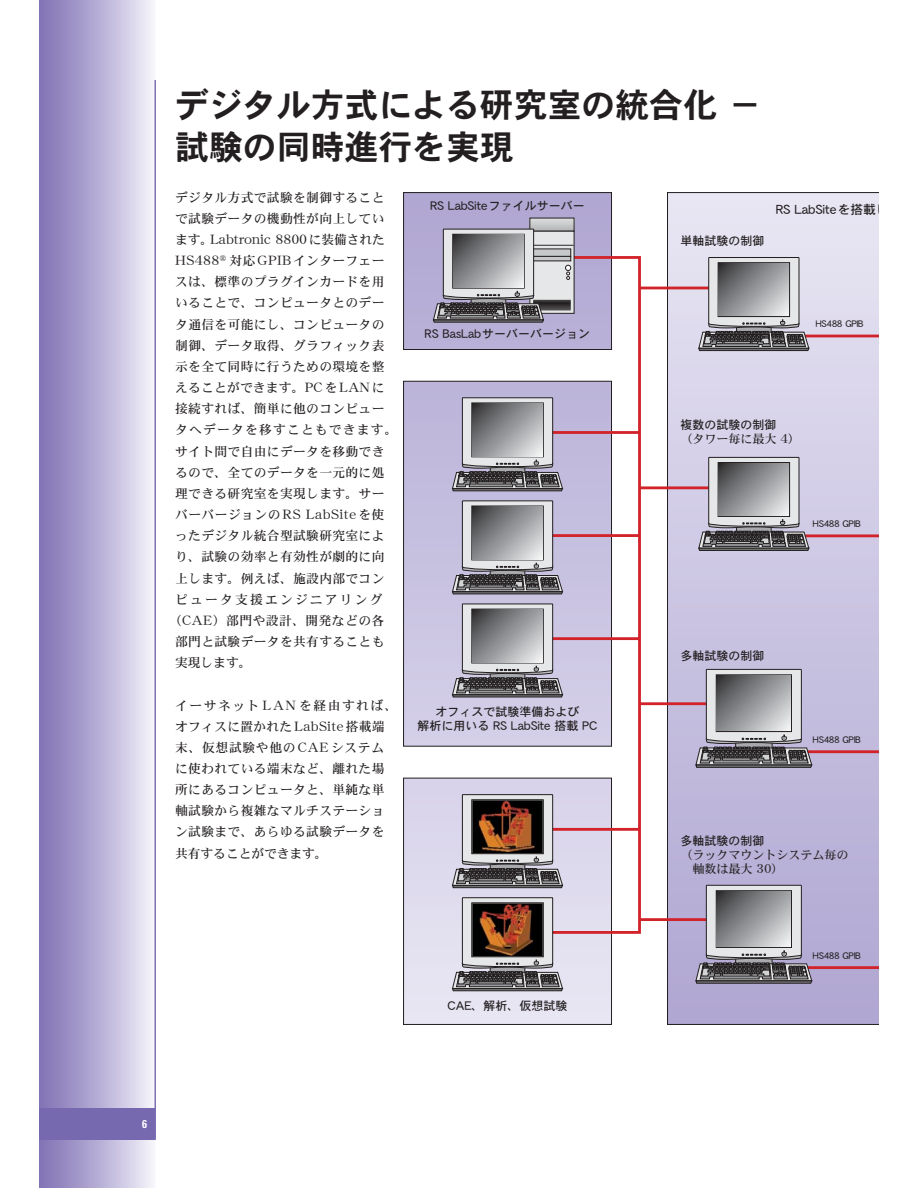
<style>
.page{position:relative;width:918px;height:1188px;background:#fff}
.page>*{position:absolute;margin:0;border:0;box-sizing:border-box;transform-origin:0 0}
.t1{font:33.9px/42.3px "DFPHS Gothic CID W7";color:#231f20}
.t2{font:12.75px/21.1px "DFPHS Mincho CID W5";letter-spacing:.03em;color:#231f20}
.t3{font:12.75px "DFPHS Mincho CID W5";color:#231f20}
.t4{font:12.75px "DFPHS Mincho CID W5";letter-spacing:.1em;color:#231f20}
.t5{font:12.75px "DFPHS Mincho CID W5";letter-spacing:.18em;color:#231f20}
.t6{font:12.75px "DFPHS Gothic CID W5";color:#231f20}
.t7{font:12px/14.1px "DFPHS Gothic CID W5";color:#231f20;text-align:center}
.t8{font:12px/14.1px "DFPHS Mincho CID W5";color:#231f20}
.t9{font:700 condensed 11.25px "Univers";color:#fff}
.t10{font:9.15px "DFPHS Gothic CID W5";color:#231f20}
</style>
<div class="page">
<div style="left:39px;top:0;width:116px;height:1188px;background:linear-gradient(to right,#7d6eb3,#f1f0f9)"></div>
<hr style="left:155px;top:80px;width:1px;height:1060px;background:#7769af">
<div style="left:39px;top:1108px;width:116px;height:32px;background:#7769af"></div>
<svg style="left:403px;top:192px;width:209px;height:833px;background:#cdc8df"></svg>
<svg style="left:667px;top:192px;width:212px;height:833px;background:#c9c3e0"></svg>
<svg style="left:538px;top:255px;width:104px;height:680px"></svg>
<hr style="left:640px;top:486px;width:99px;height:3px;background:#d2232a">
<hr style="left:799px;top:335px;width:80px;height:2px;background:#d2232a">
<hr style="left:799px;top:534px;width:80px;height:3px;background:#d2232a">
<hr style="left:799px;top:750px;width:80px;height:3px;background:#d2232a">
<hr style="left:799px;top:966px;width:80px;height:3px;background:#d2232a">
<hr style="left:640px;top:702px;width:99px;height:3px;background:#d2232a">
<hr style="left:640px;top:287px;width:99px;height:2px;background:#d2232a">
<hr style="left:640px;top:918px;width:99px;height:3px;background:#d2232a">
<svg style="left:698px;top:257px;width:111px;height:94px;background:#9c9a9f"></svg>
<svg style="left:698px;top:457px;width:111px;height:94px;background:#99989d"></svg>
<svg style="left:695px;top:669px;width:117px;height:99px;background:#98969d"></svg>
<svg style="left:695px;top:885px;width:117px;height:99px;background:#95949c"></svg>
<svg style="left:452px;top:397px;width:111px;height:94px;background:#97969d"></svg>
<svg style="left:452px;top:501px;width:111px;height:93px;background:#99989f"></svg>
<svg style="left:452px;top:604px;width:111px;height:93px;background:#9a999f"></svg>
<div style="left:530px;top:231px;width:44px;height:82px;background:#e6e7e8"></div>
<div style="left:530px;top:231px;width:44px;height:83px;border:1px solid #231f20"></div>
<svg style="left:532px;top:220px;width:40px;height:9px"></svg>
<hr style="left:530px;top:245px;width:44px;height:1px;background:#231f20">
<div style="left:533px;top:249px;width:38px;height:7px;background:#c6c8ca"></div>
<div style="left:533px;top:256px;width:38px;height:5px;background:#c6c8ca"></div>
<div style="left:533px;top:256px;width:38px;height:5px;border:1px solid #231f20"></div>
<hr style="left:533px;top:300px;width:38px;height:1px;background:#231f20">
<hr style="left:533px;top:301px;width:38px;height:1px;background:#231f20">
<hr style="left:533px;top:302px;width:38px;height:1px;background:#231f20">
<hr style="left:533px;top:303px;width:38px;height:1px;background:#231f20">
<hr style="left:533px;top:304px;width:38px;height:1px;background:#231f20">
<hr style="left:533px;top:305px;width:38px;height:1px;background:#231f20">
<hr style="left:533px;top:306px;width:38px;height:1px;background:#231f20">
<hr style="left:533px;top:307px;width:38px;height:1px;background:#231f20">
<hr style="left:533px;top:309px;width:38px;height:1px;background:#231f20">
<hr style="left:533px;top:310px;width:38px;height:1px;background:#231f20">
<svg style="left:565px;top:265px;width:6px;height:15px"></svg>
<svg style="left:433px;top:229px;width:111px;height:94px;background:#96969b"></svg>
<img style="left:452px;top:794px;width:111px;height:94px">
<img style="left:452px;top:897px;width:111px;height:94px">
<h1 class="t1" style="left:175px;top:88px;width:588px">デジタル方式による研究室の統合化－試験の同時進行を実現</h1>
<p class="t2" style="left:175px;top:188px;width:211px">デジタル方式で試験を制御すること</p>
<p class="t2" style="left:175px;top:209px;width:211px">で試験データの機動性が向上してい</p>
<p class="t3" style="left:175px;top:234px;width:211px">ます。Labtronic 8800に装備された</p>
<p class="t2" style="left:175px;top:251px;width:211px">HS488<sup>®</sup> 対応GPIBインターフェー</p>
<p class="t2" style="left:175px;top:273px;width:211px">スは、標準のプラグインカードを用</p>
<p class="t2" style="left:175px;top:294px;width:211px">いることで、コンピュータとのデー</p>
<p class="t2" style="left:175px;top:315px;width:211px">タ通信を可能にし、コンピュータの</p>
<p class="t2" style="left:175px;top:336px;width:211px">制御、データ取得、グラフィック表</p>
<p class="t2" style="left:175px;top:357px;width:211px">示を全て同時に行うための環境を整</p>
<p class="t2" style="left:175px;top:378px;width:211px">えることができます。PCをLANに</p>
<p class="t2" style="left:175px;top:400px;width:211px">接続すれば、簡単に他のコンピュー</p>
<p class="t4" style="left:175px;top:425px;width:224px">タへデータを移すこともできます。</p>
<p class="t2" style="left:175px;top:442px;width:211px">サイト間で自由にデータを移動でき</p>
<p class="t2" style="left:175px;top:463px;width:211px">るので、全てのデータを一元的に処</p>
<p class="t2" style="left:175px;top:484px;width:211px">理できる研究室を実現します。サー</p>
<p class="t2" style="left:175px;top:505px;width:211px">バーバージョンのRS LabSiteを使</p>
<p class="t2" style="left:175px;top:527px;width:211px">ったデジタル統合型試験研究室によ</p>
<p class="t2" style="left:175px;top:548px;width:211px">り、試験の効率と有効性が劇的に向</p>
<p class="t2" style="left:175px;top:569px;width:211px">上します。例えば、施設内部でコン</p>
<p class="t5" style="left:175px;top:594px;width:209px">ピュータ支援エンジニアリング</p>
<p class="t2" style="left:169px;top:611px;width:217px">（CAE）部門や設計、開発などの各</p>
<p class="t2" style="left:175px;top:632px;width:211px">部門と試験データを共有することも</p>
<p class="t2" style="left:175px;top:654px;width:78px">実現します。</p>
<p class="t2" style="left:175px;top:696px;width:224px">イーサネットLANを経由すれば、オフィスに置かれたLabSite搭載端末、仮想試験や他のCAEシステムに使われている端末など、離れた場所にあるコンピュータと、単純な単軸試験から複雑なマルチステーション試験まで、あらゆる試験データを共有することができます。</p>
<p class="t7" style="left:430px;top:200px;width:156px">RS LabSiteファイルサーバー</p>
<p class="t6" style="left:776px;top:204px;width:114px">RS LabSiteを搭載し</p>
<p class="t7" style="left:681px;top:235px;width:85px">単軸試験の制御</p>
<p class="t10" style="left:816px;top:320px;width:49px">HS488 GPIB</p>
<p class="t7" style="left:425px;top:328px;width:167px">RS BasLabサーバーバージョン</p>
<p class="t7" style="left:681px;top:419px;width:97px">複数の試験の制御</p>
<p class="t8" style="left:681px;top:433px;width:121px">（タワー毎に最大 4）</p>
<p class="t10" style="left:813px;top:520px;width:49px">HS488 GPIB</p>
<p class="t7" style="left:681px;top:650px;width:85px">多軸試験の制御</p>
<p class="t7" style="left:418px;top:706px;width:182px">オフィスで試験準備および<br>解析に用いる RS LabSite 搭載 PC</p>
<p class="t10" style="left:813px;top:736px;width:49px">HS488 GPIB</p>
<p class="t7" style="left:681px;top:835px;width:85px">多軸試験の制御</p>
<p class="t8" style="left:681px;top:849px;width:169px">（ラックマウントシステム毎の　軸数は最大 30）</p>
<p class="t7" style="left:448px;top:1000px;width:122px">CAE、解析、仮想試験</p>
<p class="t10" style="left:813px;top:952px;width:49px">HS488 GPIB</p>
<p class="t9" style="left:142px;top:1120px;width:7px">6</p>
</div>
